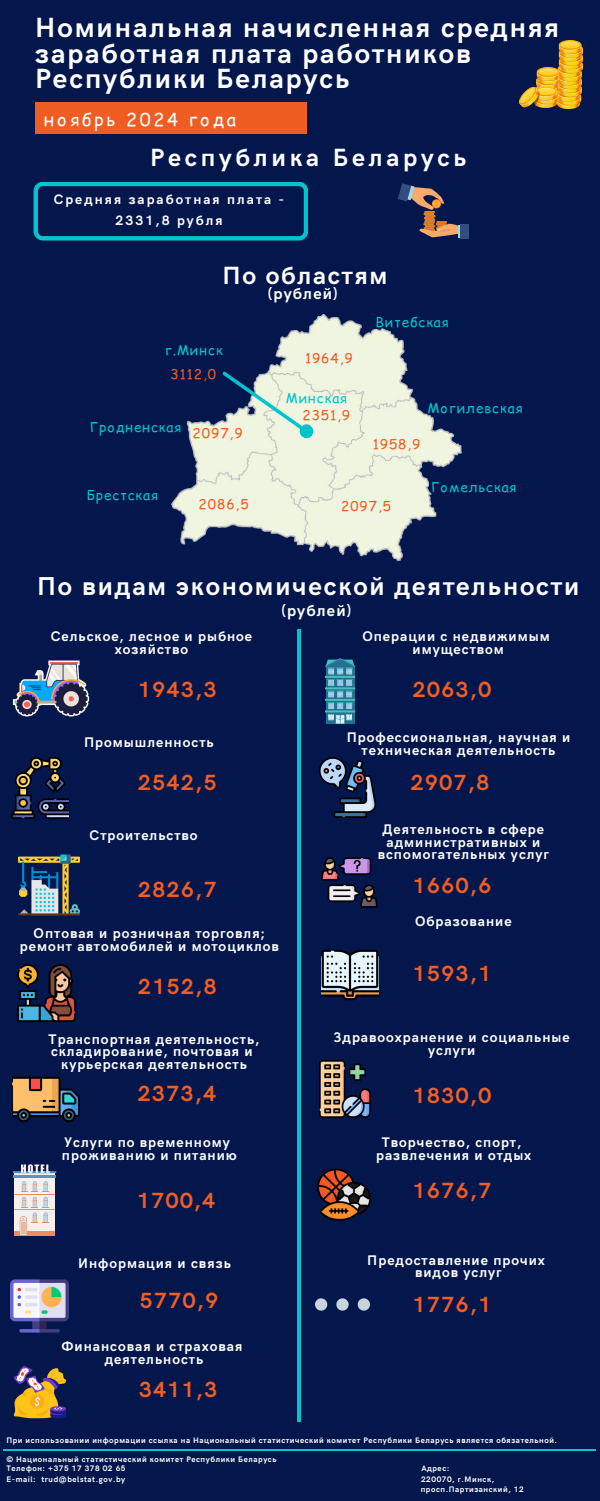
<style>
.page{position:relative;width:600px;height:1501px;background:#fff}
.page>*{position:absolute;margin:0;border:0;box-sizing:border-box;transform-origin:0 0}
.t1{font:700 27.9px/25.5px "HK Grotesk";letter-spacing:.07em;color:#fff}
.t2{font:700 26px "HK Grotesk";letter-spacing:.07em;color:#fff}
.t3{font:700 25px "HK Grotesk";letter-spacing:.15em;color:#fff}
.t4{font:700 25px "HK Grotesk";letter-spacing:.07em;color:#fff}
.t5{font:700 22px "HK Grotesk";letter-spacing:.07em;color:#f15d22}
.t6{font:18px "Comic Relief";letter-spacing:.15em;color:#fff}
.t7{font:700 16px "HK Grotesk";letter-spacing:.07em;color:#fff}
.t8{font:700 14px/12.8px "HK Grotesk";letter-spacing:.07em;color:#fff;text-align:center}
.t9{font:700 13.7px/21.8px "HK Grotesk";letter-spacing:.15em;color:#fff;text-align:center}
.t10{font:13.6px "Comic Relief";letter-spacing:.07em;color:#00c4cc}
.t11{font:13.6px "Comic Relief";letter-spacing:.07em;color:#f15d22}
.t12{font:700 8px "HK Grotesk";letter-spacing:.07em;color:#fff}
</style>
<div class="page">
<div style="left:0;top:0;width:600px;height:1500px;background:#03174d"></div>
<div style="left:35px;top:102px;width:272px;height:31px;background:#f05d22"></div>
<img style="left:171px;top:314px;width:291px;height:247px">
<svg style="left:222px;top:371px;width:92px;height:68px"></svg>
<img style="left:13px;top:660px;width:76px;height:57px">
<img style="left:11px;top:757px;width:57px;height:61px">
<img style="left:18px;top:854px;width:62px;height:61px">
<img style="left:17px;top:964px;width:60px;height:59px">
<img style="left:12px;top:1076px;width:68px;height:47px">
<svg style="left:14px;top:1172px;width:41px;height:58px"></svg>
<div style="left:14px;top:1230px;width:41px;height:5px;background:#e88d5f"></div>
<hr style="left:13px;top:1174px;width:43px;height:2px;background:#5b92c2">
<hr style="left:13px;top:1170px;width:43px;height:2px;background:#5b92c2">
<hr style="left:14px;top:1193px;width:41px;height:1px;background:#e88d5f">
<hr style="left:14px;top:1209px;width:41px;height:1px;background:#e88d5f">
<svg style="left:21px;top:1164px;width:29px;height:8px"></svg>
<svg style="left:20px;top:1181px;width:29px;height:54px;background:#e7d6ce"></svg>
<img style="left:10px;top:1279px;width:59px;height:54px">
<img style="left:13px;top:1365px;width:54px;height:54px">
<svg style="left:325px;top:658px;width:30px;height:66px;background:#4b95ad"></svg>
<img style="left:318px;top:757px;width:59px;height:60px">
<img style="left:321px;top:857px;width:56px;height:51px">
<img style="left:321px;top:949px;width:58px;height:52px">
<img style="left:319px;top:1060px;width:52px;height:57px">
<img style="left:318px;top:1168px;width:52px;height:52px">
<img style="left:315px;top:1298px;width:54px;height:13px">
<hr style="left:3px;top:1448px;width:592px;height:1px;background:#00c4cc">
<img style="left:519px;top:40px;width:64px;height:68px">
<svg style="left:34px;top:182px;width:274px;height:58px"></svg>
<svg style="left:398px;top:183px;width:60px;height:54px"></svg>
<hr style="left:458px;top:225px;width:4px;height:12px;background:#98ddf1">
<div style="left:460px;top:225px;width:9px;height:14px;background:#344c7e"></div>
<hr style="left:297px;top:629px;width:4px;height:792px;background:#00c4cc">
<h6 class="t1" style="left:35px;top:16px;width:526px">Номинальная начисленная средняя заработная плата работников<br>Республики Беларусь</h6>
<h6 class="t6" style="left:44px;top:106px;width:193px">ноябрь 2024 года</h6>
<h5 class="t3" style="left:150px;top:143px;width:315px">Респ убли ка Беларусь</h5>
<h5 class="t9" style="left:54px;top:188px;width:232px">Средняя заработная п лата -<br>2331,8 рубля</h5>
<h3 class="t4" style="left:223px;top:261px;width:166px">По областям</h3>
<h3 class="t7" style="left:268px;top:285px;width:71px">(рублей)</h3>
<h1 class="t10" style="left:165px;top:340px;width:59px">г.Минск</h1>
<h3 class="t11" style="left:170px;top:363px;width:47px">3112,0</h3>
<h6 class="t10" style="left:90px;top:417px;width:93px">Гродненская</h6>
<h5 class="t11" style="left:193px;top:423px;width:51px">2097,9</h5>
<h6 class="t10" style="left:87px;top:485px;width:73px">Брестская</h6>
<p class="t11" style="left:199px;top:494px;width:51px">2086,5</p>
<h5 class="t11" style="left:305px;top:348px;width:49px">1964,9</h5>
<h6 class="t10" style="left:286px;top:388px;width:63px">Минская</h6>
<h3 class="t11" style="left:302px;top:405px;width:49px">2351,9</h3>
<h6 class="t10" style="left:375px;top:312px;width:75px">Витебская</h6>
<h6 class="t10" style="left:427px;top:397px;width:97px">Могилевская</h6>
<p class="t11" style="left:373px;top:434px;width:49px">1958,9</p>
<h6 class="t10" style="left:431px;top:477px;width:87px">Гомельская</h6>
<p class="t11" style="left:341px;top:496px;width:51px;rotate:-1deg">2097,5</p>
<h3 class="t2" style="left:37px;top:571px;width:540px">По видам экономической деятельности</h3>
<h3 class="t7" style="left:282px;top:601px;width:71px">(рублей)</h3>
<p class="t8" style="left:51px;top:630px;width:203px">Сельское, лесное и рыбное хозяйство</p>
<h5 class="t5" style="left:138px;top:677px;width:80px">1943,3</h5>
<p class="t8" style="left:84px;top:736px;width:130px">Промы шленность</p>
<h1 class="t5" style="left:138px;top:769px;width:80px">2542,5</h1>
<h3 class="t8" style="left:90px;top:829px;width:110px">Строительство</h3>
<h4 class="t5" style="left:138px;top:876px;width:80px">2826,7</h4>
<p class="t8" style="left:20px;top:927px;width:259px">Оптовая и розничная торговля; ремонт автомобилей и мотоциклов</p>
<p class="t5" style="left:138px;top:974px;width:80px">2152,8</p>
<h5 class="t8" style="left:49px;top:1032px;width:212px">Транспортная деятельность, складирование, почтовая и курьерская деятельность</h5>
<p class="t5" style="left:138px;top:1081px;width:80px">2373,4</p>
<p class="t8" style="left:62px;top:1136px;width:173px;text-align:left">Услуги по временному проживанию и питанию</p>
<h2 class="t5" style="left:137px;top:1188px;width:80px">1700,4</h2>
<h5 class="t8" style="left:78px;top:1257px;width:153px">Информация и связь</h5>
<h6 class="t5" style="left:140px;top:1287px;width:80px">5770,9</h6>
<h3 class="t8" style="left:61px;top:1340px;width:182px">Финансовая и страховая деятельность</h3>
<h5 class="t5" style="left:139px;top:1376px;width:80px">3411,3</h5>
<h3 class="t8" style="left:362px;top:630px;width:189px">Операции с недвижимым имуществом</h3>
<p class="t5" style="left:413px;top:677px;width:80px">2063,0</p>
<h3 class="t8" style="left:347px;top:731px;width:223px">Профессиональная, научная и техническая деятельность</h3>
<h5 class="t5" style="left:411px;top:769px;width:80px">2907,8</h5>
<p class="t8" style="left:378px;top:823px;width:172px">Деятельность в сфере административных и вспомогательных услуг</p>
<h3 class="t5" style="left:413px;top:873px;width:80px">1660,6</h3>
<h5 class="t8" style="left:415px;top:915px;width:98px">Образование</h5>
<p class="t5" style="left:413px;top:961px;width:80px">1593,1</p>
<h3 class="t8" style="left:334px;top:1031px;width:237px">Здравоохранение и социальные услуги</h3>
<h5 class="t5" style="left:413px;top:1083px;width:80px">1830,0</h5>
<h5 class="t8" style="left:376px;top:1136px;width:157px">Творчество, спорт, развлечения и отдых</h5>
<h6 class="t5" style="left:413px;top:1178px;width:80px">1676,7</h6>
<p class="t8" style="left:367px;top:1253px;width:179px">Предоставление прочих видов услуг</p>
<p class="t5" style="left:413px;top:1292px;width:80px">1776,1</p>
<h2 class="t12" style="left:6px;top:1435px;width:552px">При использовании информации ссылка на Национальны й статистический комитет Республики Беларусь является обязательной.</h2>
<p class="t12" style="left:6px;top:1453px;width:271px">© Национальны й статистический комитет Республики Беларусь</p>
<h6 class="t12" style="left:6px;top:1463px;width:121px">Телефон: +375 17 378 02 65</h6>
<h6 class="t12" style="left:421px;top:1463px;width:30px">Адрес:</h6>
<h6 class="t12" style="left:6px;top:1473px;width:31px">E-mail:</h6>
<h6 class="t12" style="left:41px;top:1473px;width:85px">trud@belstat.gov.by</h6>
<h6 class="t12" style="left:421px;top:1473px;width:75px">220070, г.Минск,</h6>
<h6 class="t12" style="left:421px;top:1484px;width:105px">просп.Партизанский, 12</h6>
</div>
